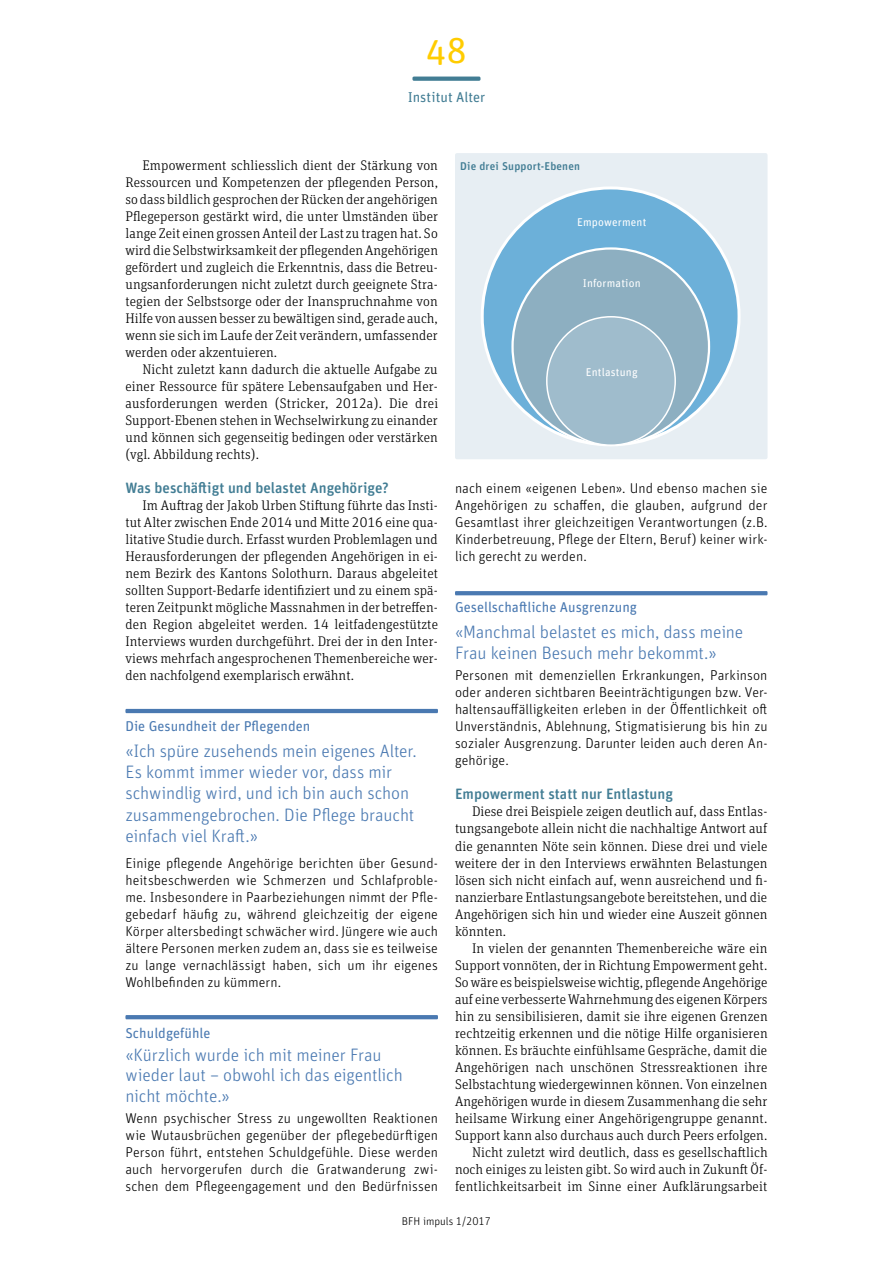
<style>
.page{position:relative;width:893px;height:1263px;background:#fff}
.page>*{position:absolute;margin:0;border:0;box-sizing:border-box;transform-origin:0 0}
.t1{font:36px "Unit Rounded Pro";color:#fc0}
.t2{font:300 18px/21.3px "Unit Rounded Pro";letter-spacing:-.01em;color:#4a79b1}
.t3{font:500 15px "Unit Rounded Pro";color:#427d94}
.t4{font:300 14.25px/17px "Unit Rounded Pro";letter-spacing:.005em;color:#000;text-align:justify}
.t5{font:14.25px "Unit Rounded Pro";color:#4a79b1}
.t6{font:14.25px "Unit Rounded Pro";color:#427d94}
.t7{font:300 13.95px/17px "Unit Slab Pro";letter-spacing:.005em;color:#000;text-align:justify}
.t8{font:11.25px "Unit Rounded Pro";letter-spacing:.015em;color:#fff}
.t9{font:500 11.25px "Unit Rounded Pro";letter-spacing:.015em;color:#427d94}
.t10{font:300 11.25px "Unit Rounded Pro";color:#000}
</style>
<div class="page">
<svg style="left:412px;top:77px;width:68px;height:4px"></svg>
<div style="left:455px;top:153px;width:312px;height:306px;background:#e7eef3;border-radius:2px"></div>
<div style="left:482px;top:188px;width:257px;height:257px;background:#6cb0d9;border-radius:50%"></div>
<div style="left:513px;top:248px;width:196px;height:197px;background:#8dafc1;border-radius:50%"></div>
<div style="left:547px;top:317px;width:128px;height:128px;background:#9fbccc;border-radius:50%"></div>
<svg style="left:455px;top:591px;width:312px;height:4px"></svg>
<svg style="left:125px;top:709px;width:313px;height:4px"></svg>
<svg style="left:125px;top:1015px;width:313px;height:4px"></svg>
<h1 class="t1" style="left:426px;top:25px;width:43px">48</h1>
<p class="t6" style="left:408px;top:87px;width:79px">Institut Alter</p>
<p class="t7" style="left:125px;top:156px;width:314px;text-indent:17px">Empowerment schliesslich dient der Stärkung von Ressourcen und Kompetenzen der pflegenden Person, so dass bildlich gesprochen der Rücken der angehörigen Pflegeperson gestärkt wird, die unter Umständen über lange Zeit einen grossen Anteil der Last zu tragen hat. So wird die Selbstwirksamkeit der pflegenden Angehörigen gefördert und zugleich die Erkenntnis, dass die Betreu&shy;ungsanforderungen nicht zuletzt durch geeignete Stra&shy;tegien der Selbstsorge oder der Inanspruchnahme von Hilfe von aussen besser zu bewältigen sind, gerade auch, wenn sie sich im Laufe der Zeit verändern, umfassender werden oder akzentuieren.</p>
<p class="t7" style="left:125px;top:360px;width:314px;text-indent:17px">Nicht zuletzt kann dadurch die aktuelle Aufgabe zu einer Ressource für spätere Lebensaufgaben und Her&shy;ausforderungen werden (Stricker, 2012a). Die drei Support-Ebenen stehen in Wechselwirkung zu einander und können sich gegenseitig bedingen oder verstärken (vgl. Abbildung rechts).</p>
<p class="t3" style="left:125px;top:477px;width:265px">Was beschäftigt und belastet Angehörige?</p>
<p class="t7" style="left:125px;top:497px;width:314px;text-indent:17px">Im Auftrag der Jakob Urben Stiftung führte das Insti&shy;tut Alter zwischen Ende 2014 und Mitte 2016 eine qua&shy;litative Studie durch. Erfasst wurden Problemlagen und Herausforderungen der pflegenden Angehörigen in ei&shy;nem Bezirk des Kantons Solothurn. Daraus abgeleitet sollten Support-Bedarfe identifiziert und zu einem spä&shy;teren Zeitpunkt mögliche Massnahmen in der betreffen&shy;den Region abgeleitet werden. 14 leitfadengestützte Interviews wurden durchgeführt. Drei der in den Inter&shy;views mehrfach angesprochenen Themenbereiche wer&shy;den nachfolgend exemplarisch erwähnt.</p>
<p class="t5" style="left:125px;top:717px;width:186px">Die Gesundheit der Pflegenden</p>
<p class="t2" style="left:125px;top:740px;width:293px">«Ich spüre zusehends mein eigenes Alter.<br>Es kommt immer wieder vor, dass mir schwindlig wird, und ich bin auch schon zusammengebrochen. Die Pflege braucht einfach viel Kraft.»</p>
<p class="t4" style="left:125px;top:854px;width:314px">Einige pflegende Angehörige berichten über Gesund&shy;heitsbeschwerden wie Schmerzen und Schlafproble&shy;me. Insbesondere in Paarbeziehungen nimmt der Pfle&shy;gebedarf häufig zu, während gleichzeitig der eigene Körper altersbedingt schwächer wird. Jüngere wie auch ältere Personen merken zudem an, dass sie es teilweise zu lange vernachlässigt haben, sich um ihr eigenes Wohlbefinden zu kümmern.</p>
<p class="t5" style="left:125px;top:1023px;width:87px">Schuldgefühle</p>
<p class="t2" style="left:125px;top:1045px;width:279px;line-height:19.5px">«Kürzlich wurde ich mit meiner Frau wieder laut – obwohl ich das eigentlich</p>
<p class="t2" style="left:125px;top:1085px;width:106px">nicht möchte.»</p>
<p class="t4" style="left:125px;top:1109px;width:314px">Wenn psychischer Stress zu ungewollten Reaktionen wie Wutausbrüchen gegenüber der pflegebedürftigen Person führt, entstehen Schuldgefühle. Diese werden auch hervorgerufen durch die Gratwanderung zwi&shy;schen dem Pflegeengagement und den Bedürfnissen</p>
<p class="t9" style="left:460px;top:158px;width:121px">Die drei Support-Ebenen</p>
<p class="t8" style="left:577px;top:214px;width:71px">Empowerment</p>
<p class="t8" style="left:583px;top:276px;width:59px">Information</p>
<p class="t8" style="left:586px;top:364px;width:53px">Entlastung</p>
<p class="t4" style="left:455px;top:480px;width:314px">nach einem «eigenen Leben». Und ebenso machen sie Angehörigen zu schaffen, die glauben, aufgrund der Gesamtlast ihrer gleichzeitigen Verantwortungen (z.B.<br>Kinderbetreuung, Pflege der Eltern, Beruf) keiner wirk&shy;lich gerecht zu werden.</p>
<p class="t5" style="left:455px;top:598px;width:184px">Gesellschaftliche Ausgrenzung</p>
<p class="t2" style="left:455px;top:621px;width:290px">«Manchmal belastet es mich, dass meine<br>Frau keinen Besuch mehr bekommt.»</p>
<p class="t4" style="left:455px;top:667px;width:314px">Personen mit demenziellen Erkrankungen, Parkinson oder anderen sichtbaren Beeinträchtigungen bzw. Ver&shy;haltensauffälligkeiten erleben in der Öffentlichkeit oft Unverständnis, Ablehnung, Stigmatisierung bis hin zu sozialer Ausgrenzung. Darunter leiden auch deren An&shy;gehörige.</p>
<p class="t3" style="left:455px;top:784px;width:220px">Empowerment statt nur Entlastung</p>
<p class="t7" style="left:455px;top:803px;width:314px;text-indent:17px">Diese drei Beispiele zeigen deutlich auf, dass Entlas&shy;tungsangebote allein nicht die nachhaltige Antwort auf die genannten Nöte sein können. Diese drei und viele weitere der in den Interviews erwähnten Belastungen lösen sich nicht einfach auf, wenn ausreichend und fi&shy;nanzierbare Entlastungsangebote bereitstehen, und die Angehörigen sich hin und wieder eine Auszeit gönnen könnten.</p>
<p class="t7" style="left:455px;top:939px;width:314px;text-align:right">In vielen der genannten Themenbereiche wäre ein Support vonnöten, der in Richtung Empowerment geht.<br>So wäre es beispielsweise wichtig, pflegende Angehörige auf eine verbesserte Wahrnehmung des eigenen Körpers hin zu sensibilisieren, damit sie ihre eigenen Grenzen rechtzeitig erkennen und die nötige Hilfe organisieren können. Es bräuchte einfühlsame Gespräche, damit die Angehörigen nach unschönen Stressreaktionen ihre Selbstachtung wiedergewinnen können. Von einzelnen Angehörigen wurde in diesem Zusammenhang die sehr heilsame Wirkung einer Angehörigengruppe genannt.<br>Support kann also durchaus auch durch Peers erfolgen.<br>Nicht zuletzt wird deutlich, dass es gesellschaftlich noch einiges zu leisten gibt. So wird auch in Zukunft Öf&shy;fentlichkeitsarbeit im Sinne einer Aufklärungsarbeit</p>
<p class="t10" style="left:402px;top:1213px;width:91px">BFH impuls 1/2017</p>
</div>
